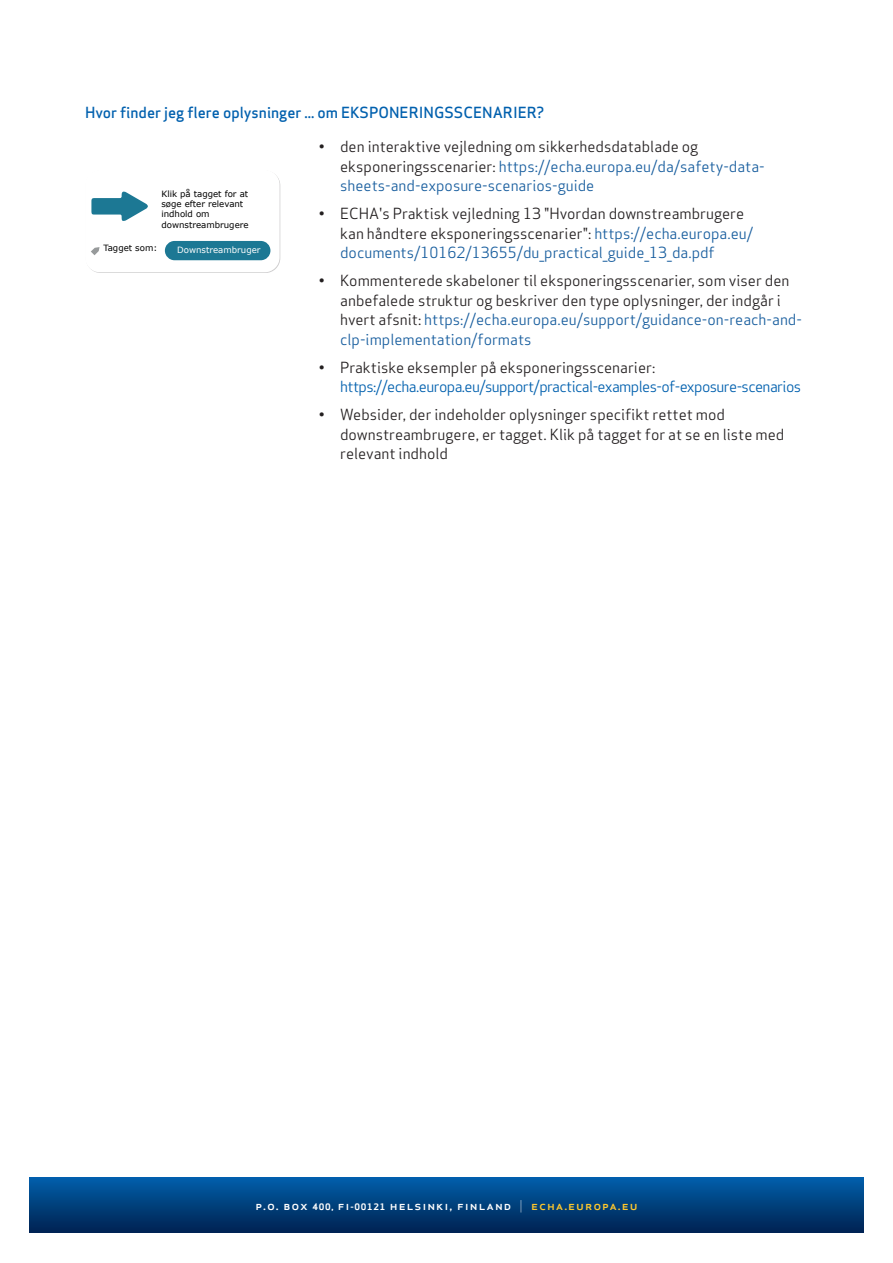
<style>
.page{position:relative;width:893px;height:1263px;background:#fff}
.page>*{position:absolute;margin:0;border:0;box-sizing:border-box;transform-origin:0 0}
.t1{font:15px/19.5px "Apex Sans";color:#231f20}
.t2{font:15px/19.5px "Apex Sans";color:#175d9e}
.t3{font:15px/19.5px "Apex Sans";letter-spacing:-.04em;color:#0160ae}
.Headline_2_CAPS_blue{font:500 15px "Apex Sans";color:#0160ae}
.t4{font:500 12.15px "Apex Sans";letter-spacing:.075em;color:#fff;scale:1.08 1}
.t5{font:8.55px/10.4px "Verdana";color:#000}
.t6{font:8.55px "Verdana";color:#fff}
.s1{color:#231f20}
.s2{color:#175d9e}
.s3{font-weight:700;font-size:8.7px}
.s4{font-weight:700;font-size:8.25px}
.s5{font-weight:300}
.s6{color:#fec82d}
</style>
<div class="page">
<svg style="left:30px;top:1177px;width:833px;height:55px;background:#00407e"></svg>
<svg style="left:91px;top:191px;width:57px;height:30px"></svg>
<div style="left:165px;top:241px;width:105px;height:19px;background:#1c7894;border-radius:10px"></div>
<svg style="left:91px;top:247px;width:9px;height:8px"></svg>
<p class="Headline_2_CAPS_blue" style="left:85px;top:99px;width:461px">Hvor finder jeg flere oplysninger ... om EKSPONERINGSSCENARIER?</p>
<p class="t2" style="left:340px;top:135px;width:426px;text-indent:-21px"><span class="s1">• den interaktive vejledning om sikkerhedsdatablade og eksponeringsscenarier:</span> https://echa.europa.eu/da/safety-data&shy;sheets-and-exposure-scenarios-guide</p>
<p class="t1" style="left:340px;top:202px;width:414px;text-indent:-21px">• ECHA's Praktisk vejledning 13 "Hvordan downstreambrugere kan håndtere eksponeringsscenarier": <span class="s2">https://echa.europa.eu/ documents/10162/13655/du_practical_guide_13_da.pdf</span></p>
<p class="t1" style="left:340px;top:269px;width:463px;text-indent:-21px">• Kommenterede skabeloner til eksponeringsscenarier, som viser den anbefalede struktur og beskriver den type oplysninger, der indgår i hvert afsnit: <span class="s2">https://echa.europa.eu/support/guidance-on-reach-and&shy;clp-implementation/formats</span></p>
<p class="t3" style="left:340px;top:356px;width:462px;text-indent:-21px"><span class="s1">• Praktiske eksempler på eksponeringsscenarier: </span>https://echa.europa.eu/support/practical-examples-of-exposure-scenarios</p>
<p class="t1" style="left:340px;top:403px;width:446px;text-indent:-21px">• Websider, der indeholder oplysninger specifikt rettet mod downstreambrugere, er tagget. Klik på tagget for at se en liste med relevant indhold</p>
<p class="t5" style="left:161px;top:188px;width:89px">Klik på tagget for at søge efter relevant indhold om downstreambrugere</p>
<p class="t5" style="left:103px;top:243px;width:55px">Tagget som:</p>
<p class="t6" style="left:177px;top:244px;width:85px">Downstreambruger</p>
<p class="t4" style="left:255px;top:1194px;width:355px">p.o. box <span class="s3">400,</span> fi<span class="s4">-</span><span class="s3">00121</span> helsinki, finland <span class="s5">|</span> <span class="s6">echa.europa.eu</span></p>
</div>
